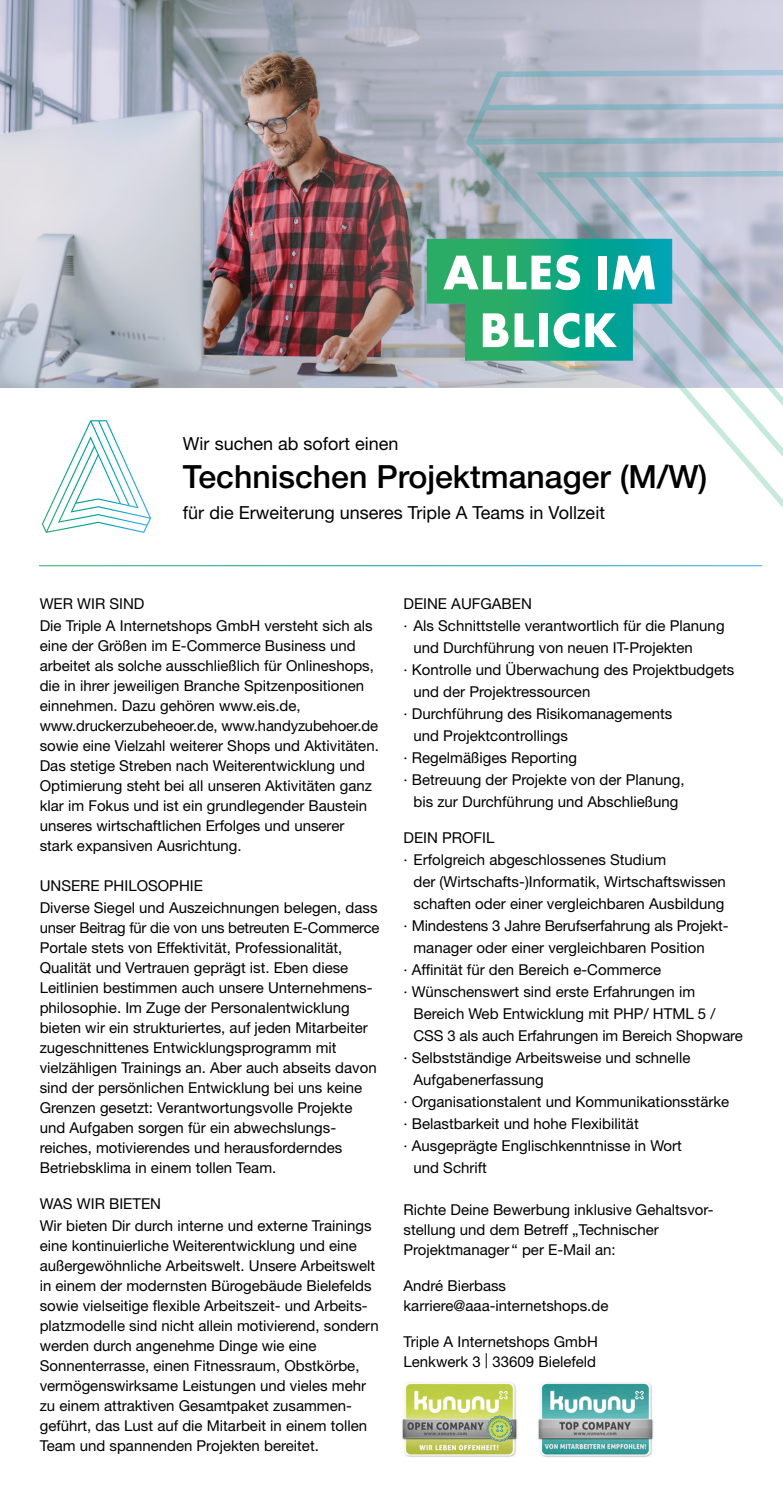
<style>
.page{position:relative;width:783px;height:1503px;background:#fff}
.page>*{position:absolute;margin:0;border:0;box-sizing:border-box;transform-origin:0 0}
.t1{font:700 50.6px/57.6px "Futura PT";letter-spacing:.01em;color:#fff;text-align:center}
.t2{font:500 32px "Helvetica Neue LT Std";color:#000}
.t3{font:18px "Helvetica Neue LT Std";color:#000}
.t4{font:15px/20px "Helvetica Neue LT Std";color:#000}
</style>
<div class="page">
<img style="left:0;top:0;width:782px;height:387px">
<svg style="left:465px;top:68px;width:317px;height:439px"></svg>
<svg style="left:42px;top:420px;width:109px;height:113px"></svg>
<svg style="left:426px;top:239px;width:246px;height:122px;background:#2ca988"></svg>
<img style="left:402px;top:1382px;width:115px;height:75px">
<img style="left:538px;top:1382px;width:115px;height:75px">
<h1 class="t1" style="left:443px;top:242px;width:215px">ALLES IM<br>BLICK</h1>
<p class="t3" style="left:183px;top:433px;width:217px">Wir suchen ab sofort einen</p>
<h2 class="t2" style="left:183px;top:458px;width:526px">Technischen Projektmanager (M/W)</h2>
<p class="t3" style="left:183px;top:501px;width:423px">für die Erweiterung unseres Triple A Teams in Vollzeit</p>
<p class="t4" style="left:40px;top:592px;width:334px;line-height:22px">WER WIR SIND<br>Die Triple A Internetshops GmbH versteht sich als</p>
<p class="t4" style="left:40px;top:635px;width:340px">eine der Größen im E-Commerce Business und arbeitet als solche ausschließlich für Onlineshops, die in ihrer jeweiligen Branche Spitzenpositionen einnehmen. Dazu gehören www.eis.de, www.druckerzubeheoer.de, www.handyzubehoer.de sowie eine Vielzahl weiterer Shops und Aktivitäten.<br>Das stetige Streben nach Weiterentwicklung und Optimierung steht bei all unseren Aktivitäten ganz klar im Fokus und ist ein grundlegender Baustein unseres wirtschaftlichen Erfolges und unserer stark expansiven Ausrichtung.</p>
<p class="t4" style="left:40px;top:874px;width:339px;line-height:22px">UNSERE PHILOSOPHIE<br>Diverse Siegel und Auszeichnungen belegen, dass</p>
<p class="t4" style="left:40px;top:917px;width:341px">unser Beitrag für die von uns betreuten E-Commerce Portale stets von Effektivität, Professionalität, Qualität und Vertrauen geprägt ist. Eben diese Leitlinien bestimmen auch unsere Unternehmens&shy;philosophie. Im Zuge der Personalentwicklung bieten wir ein strukturiertes, auf jeden Mitarbeiter zugeschnittenes Entwicklungsprogramm mit vielzähligen Trainings an. Aber auch abseits davon sind der persönlichen Entwicklung bei uns keine Grenzen gesetzt: Verantwortungsvolle Projekte und Aufgaben sorgen für ein abwechslungs&shy;reiches, motivierendes und herausforderndes Betriebsklima in einem tollen Team.</p>
<p class="t4" style="left:40px;top:1192px;width:333px;line-height:22px">WAS WIR BIETEN<br>Wir bieten Dir durch interne und externe Trainings</p>
<p class="t4" style="left:40px;top:1235px;width:340px">eine kontinuierliche Weiterentwicklung und eine außergewöhnliche Arbeitswelt. Unsere Arbeitswelt in einem der modernsten Bürogebäude Bielefelds sowie vielseitige flexible Arbeitszeit- und Arbeits&shy;platzmodelle sind nicht allein motivierend, sondern werden durch angenehme Dinge wie eine Sonnenterrasse, einen Fitnessraum, Obstkörbe, vermögenswirksame Leistungen und vieles mehr zu einem attraktiven Gesamtpaket zusammen&shy;geführt, das Lust auf die Mitarbeit in einem tollen Team und spannenden Projekten bereitet.</p>
<p class="t4" style="left:403px;top:593px;width:130px">DEINE AUFGABEN</p>
<p class="t4" style="left:403px;top:615px;width:322px">· Als Schnittstelle verantwortlich für die Planung</p>
<p class="t4" style="left:413px;top:637px;width:280px">und Durchführung von neuen IT-Projekten</p>
<p class="t4" style="left:403px;top:659px;width:332px">· Kontrolle und Überwachung des Projektbudgets</p>
<p class="t4" style="left:413px;top:681px;width:178px">und der Projektressourcen</p>
<p class="t4" style="left:403px;top:703px;width:270px">· Durchführung des Risikomanagements</p>
<p class="t4" style="left:413px;top:725px;width:156px">und Projektcontrollings</p>
<p class="t4" style="left:403px;top:747px;width:175px">· Regelmäßiges Reporting</p>
<p class="t4" style="left:403px;top:769px;width:282px">· Betreuung der Projekte von der Planung,</p>
<p class="t4" style="left:413px;top:791px;width:266px">bis zur Durchführung und Abschließung</p>
<p class="t4" style="left:403px;top:827px;width:92px">DEIN PROFIL</p>
<p class="t4" style="left:403px;top:849px;width:264px">· Erfolgreich abgeschlossenes Studium</p>
<p class="t4" style="left:413px;top:871px;width:314px">der (Wirtschafts-)Informatik, Wirtschaftswissen</p>
<p class="t4" style="left:413px;top:893px;width:312px">schaften oder einer vergleichbaren Ausbildung</p>
<p class="t4" style="left:403px;top:915px;width:326px">· Mindestens 3 Jahre Berufserfahrung als Projekt-</p>
<p class="t4" style="left:413px;top:937px;width:292px">manager oder einer vergleichbaren Position</p>
<p class="t4" style="left:403px;top:959px;width:259px">· Affinität für den Bereich e-Commerce</p>
<p class="t4" style="left:403px;top:981px;width:293px">· Wünschenswert sind erste Erfahrungen im</p>
<p class="t4" style="left:413px;top:1003px;width:303px">Bereich Web Entwicklung mit PHP/ HTML 5 /</p>
<p class="t4" style="left:413px;top:1025px;width:331px">CSS 3 als auch Erfahrungen im Bereich Shopware</p>
<p class="t4" style="left:403px;top:1047px;width:288px">· Selbstständige Arbeitsweise und schnelle</p>
<p class="t4" style="left:413px;top:1069px;width:132px">Aufgabenerfassung</p>
<p class="t4" style="left:403px;top:1091px;width:327px">· Organisationstalent und Kommunikationsstärke</p>
<p class="t4" style="left:403px;top:1113px;width:237px">· Belastbarkeit und hohe Flexibilität</p>
<p class="t4" style="left:403px;top:1135px;width:280px">· Ausgeprägte Englischkenntnisse in Wort</p>
<p class="t4" style="left:413px;top:1157px;width:75px">und Schrift</p>
<p class="t4" style="left:403px;top:1199px;width:311px">Richte Deine Bewerbung inklusive Gehaltsvor&shy;stellung und dem Betreff „Technischer<br>Projektmanager “ per E-Mail an:</p>
<p class="t4" style="left:403px;top:1275px;width:206px">André Bierbass karriere@aaa-internetshops.de</p>
<p class="t4" style="left:403px;top:1331px;width:196px">Triple A Internetshops GmbH<br>Lenkwerk 3 | 33609 Bielefeld</p>
</div>
